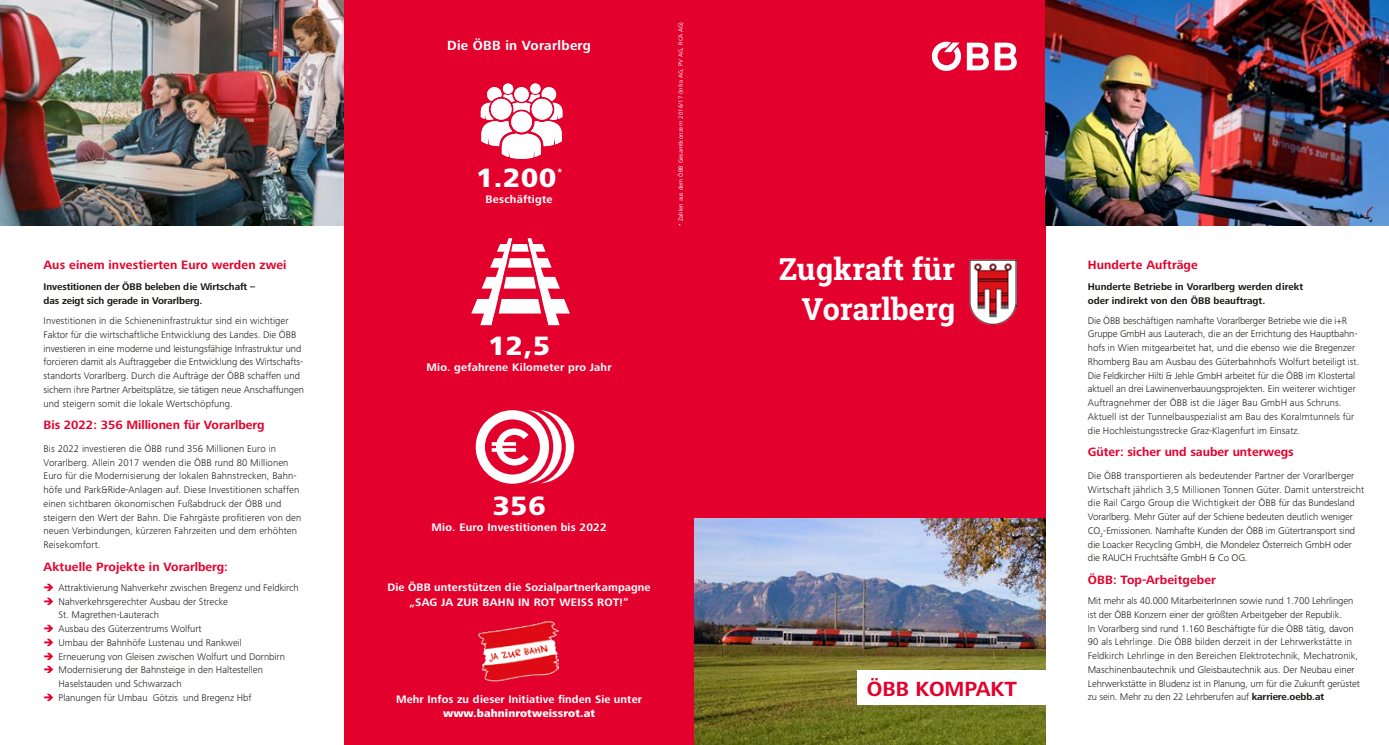
<style>
.page{position:relative;width:1389px;height:745px;background:#fff}
.page>*{position:absolute;margin:0;border:0;box-sizing:border-box;transform-origin:0 0}
.t1{font:700 30.62px/40px "Roboto Slab";color:#fff;text-align:right}
.t2{font:800 27.5px "Frutiger Next Pro";letter-spacing:.03em;color:#fff}
.t3{font:700 21.25px "Frutiger Next Pro";color:#e4002c}
.t4{font:700 13.75px "Frutiger Next Pro";letter-spacing:.02em;color:#fff}
.t5{font:700 12.5px "Frutiger Next Pro";color:#e4002c}
.t6{font:700 11.25px/15px "Frutiger Next Pro";letter-spacing:.01em;color:#fff;text-align:center}
.t7{font:300 10px/13.8px "Frutiger Next Pro";color:#1a1a18}
.t8{font:700 10px/13.8px "Frutiger Next Pro";letter-spacing:-.01em;color:#1a1a18}
.t9{font:6.25px "Frutiger Next Pro";letter-spacing:.02em;color:#fff}
.s1{color:#e4002c}
.s2{font-weight:800}
.s3{font-weight:700}
</style>
<div class="page">
<div style="left:344px;top:0;width:701px;height:744px;background:#e4002c"></div>
<img style="left:694px;top:518px;width:351px;height:226px">
<svg style="left:995px;top:43px;width:22px;height:27px"></svg>
<svg style="left:967px;top:43px;width:22px;height:27px"></svg>
<svg style="left:932px;top:42px;width:29px;height:29px"></svg>
<img style="left:969px;top:259px;width:48px;height:65px">
<svg style="left:471px;top:238px;width:99px;height:87px"></svg>
<div style="left:476px;top:410px;width:73px;height:73px;background:#fff;border-radius:50%"></div>
<div style="left:485px;top:419px;width:55px;height:55px;background:#e4002c;border-radius:50%"></div>
<svg style="left:492px;top:410px;width:82px;height:73px"></svg>
<svg style="left:481px;top:83px;width:81px;height:76px"></svg>
<img style="left:478px;top:620px;width:81px;height:61px">
<div style="left:857px;top:670px;width:208px;height:34px;background:#fff"></div>
<img style="left:0;top:0;width:344px;height:225px">
<img style="left:1045px;top:0;width:344px;height:225px">
<p class="t5" style="left:44px;top:257px;width:245px">Aus einem investierten Euro werden zwei</p>
<p class="t8" style="left:44px;top:280px;width:213px">Investitionen der ÖBB beleben die Wirtschaft – das zeigt sich gerade in Vorarlberg.</p>
<p class="t7" style="left:44px;top:314px;width:262px">Investitionen in die Schieneninfrastruktur sind ein wichtiger Faktor für die wirtschaftliche Entwicklung des Landes. Die ÖBB investieren in eine moderne und leistungsfähige Infrastruktur und forcieren damit als Auftraggeber die Entwicklung des Wirtschafts&shy;standorts Vorarlberg. Durch die Aufträge der ÖBB schaffen und sichern ihre Partner Arbeitsplätze, sie tätigen neue Anschaffungen und steigern somit die lokale Wertschöpfung.</p>
<p class="t5" style="left:44px;top:417px;width:223px">Bis 2022: 356 Millionen für Vorarlberg</p>
<p class="t7" style="left:44px;top:441px;width:259px">Bis 2022 investieren die ÖBB rund 356 Millionen Euro in Vorarlberg. Allein 2017 wenden die ÖBB rund 80 Millionen Euro für die Modernisierung der lokalen Bahnstrecken, Bahn&shy;höfe und Park&amp;Ride-Anlagen auf. Diese Investitionen schaffen einen sichtbaren ökonomischen Fußabdruck der ÖBB und steigern den Wert der Bahn. Die Fahrgäste profitieren von den neuen Verbindungen, kürzeren Fahrzeiten und dem erhöhten Reisekomfort.</p>
<p class="t5" style="left:44px;top:559px;width:186px">Aktuelle Projekte in Vorarlberg:</p>
<p class="t7" style="left:44px;top:580px;width:257px"><span class="s1">➔</span> Attraktivierung Nahverkehr zwischen Bregenz und Feldkirch</p>
<p class="t7" style="left:44px;top:594px;width:186px"><span class="s1">➔</span> Nahverkehrsgerechter Ausbau der Strecke</p>
<p class="t7" style="left:59px;top:607px;width:102px">St. Magrethen-Lauterach</p>
<p class="t7" style="left:44px;top:621px;width:160px"><span class="s1">➔</span> Ausbau des Güterzentrums Wolfurt</p>
<p class="t7" style="left:44px;top:635px;width:200px"><span class="s1">➔</span> Umbau der Bahnhöfe Lustenau und Rankweil</p>
<p class="t7" style="left:44px;top:649px;width:243px"><span class="s1">➔</span> Erneuerung von Gleisen zwischen Wolfurt und Dornbirn</p>
<p class="t7" style="left:44px;top:662px;width:221px"><span class="s1">➔</span> Modernisierung der Bahnsteige in den Haltestellen</p>
<p class="t7" style="left:59px;top:676px;width:125px">Haselstauden und Schwarzach</p>
<p class="t7" style="left:44px;top:690px;width:209px"><span class="s1">➔</span> Planungen für Umbau Götzis und Bregenz Hbf</p>
<p class="t4" style="left:447px;top:38px;width:145px">Die ÖBB in Vorarlberg</p>
<p class="t6" style="left:557px;top:165px;width:6px">*</p>
<p class="t2" style="left:476px;top:162px;width:82px">1.200</p>
<p class="t6" style="left:486px;top:191px;width:68px">Beschäftigte</p>
<p class="t2" style="left:488px;top:330px;width:64px">12,5</p>
<p class="t6" style="left:426px;top:359px;width:187px">Mio. gefahrene Kilometer pro Jahr</p>
<p class="t9" style="left:677px;top:226px;width:205px;rotate:-90deg">* Zahlen aus dem ÖBB Gesamtkonzern 2016/17 (Infra AG, PV AG, RCA AG)</p>
<p class="t2" style="left:493px;top:490px;width:54px">356</p>
<p class="t6" style="left:431px;top:520px;width:177px">Mio. Euro Investitionen bis 2022</p>
<p class="t6" style="left:388px;top:579px;width:265px">Die ÖBB unterstützen die Sozialpartnerkampagne „SAG JA ZUR BAHN IN ROT WEISS ROT!“</p>
<p class="t6" style="left:396px;top:691px;width:248px;line-height:13.8px">Mehr Infos zu dieser Initiative finden Sie unter <span class="s2">www.bahninrotweissrot.at</span></p>
<p class="t1" style="left:779px;top:249px;width:178px">Zugkraft für<br>Vorarlberg</p>
<p class="t3" style="left:867px;top:676px;width:151px">ÖBB KOMPAKT</p>
<p class="t5" style="left:1088px;top:257px;width:112px">Hunderte Aufträge</p>
<p class="t8" style="left:1088px;top:279px;width:217px">Hunderte Betriebe in Vorarlberg werden direkt oder indirekt von den ÖBB beauftragt.</p>
<p class="t7" style="left:1088px;top:313px;width:273px">Die ÖBB beschäftigen namhafte Vorarlberger Betriebe wie die i+R Gruppe GmbH aus Lauterach, die an der Errichtung des Hauptbahn&shy;hofs in Wien mitgearbeitet hat, und die ebenso wie die Bregenzer Rhomberg Bau am Ausbau des Güterbahnhofs Wolfurt beteiligt ist.<br>Die Feldkircher Hilti &amp; Jehle GmbH arbeitet für die ÖBB im Klostertal aktuell an drei Lawinenverbauungsprojekten. Ein weiterer wichtiger Auftragnehmer der ÖBB ist die Jäger Bau GmbH aus Schruns.<br>Aktuell ist der Tunnelbauspezialist am Bau des Koralmtunnels für die Hochleistungsstrecke Graz-Klagenfurt im Einsatz.</p>
<p class="t5" style="left:1088px;top:444px;width:208px">Güter: sicher und sauber unterwegs</p>
<p class="t7" style="left:1088px;top:468px;width:278px">Die ÖBB transportieren als bedeutender Partner der Vorarlberger Wirtschaft jährlich 3,5 Millionen Tonnen Güter. Damit unterstreicht die Rail Cargo Group die Wichtigkeit der ÖBB für das Bundesland Vorarlberg. Mehr Güter auf der Schiene bedeuten deutlich weniger CO<sub>2</sub>-Emissionen. Namhafte Kunden der ÖBB im Gütertransport sind die Loacker Recycling GmbH, die Mondelez Österreich GmbH oder die RAUCH Fruchtsäfte GmbH &amp; Co OG.</p>
<p class="t5" style="left:1088px;top:572px;width:130px">ÖBB: Top-Arbeitgeber</p>
<p class="t7" style="left:1088px;top:593px;width:274px">Mit mehr als 40.000 MitarbeiterInnen sowie rund 1.700 Lehrlingen ist der ÖBB Konzern einer der größten Arbeitgeber der Republik.<br>In Vorarlberg sind rund 1.160 Beschäftigte für die ÖBB tätig, davon 90 als Lehrlinge. Die ÖBB bilden derzeit in der Lehrwerkstätte in Feldkirch Lehrlinge in den Bereichen Elektrotechnik, Mechatronik, Maschinenbautechnik und Gleisbautechnik aus. Der Neubau einer Lehrwerkstätte in Bludenz ist in Planung, um für die Zukunft gerüstet zu sein. Mehr zu den 22 Lehrberufen auf <span class="s3">karriere.oebb.at</span></p>
</div>
